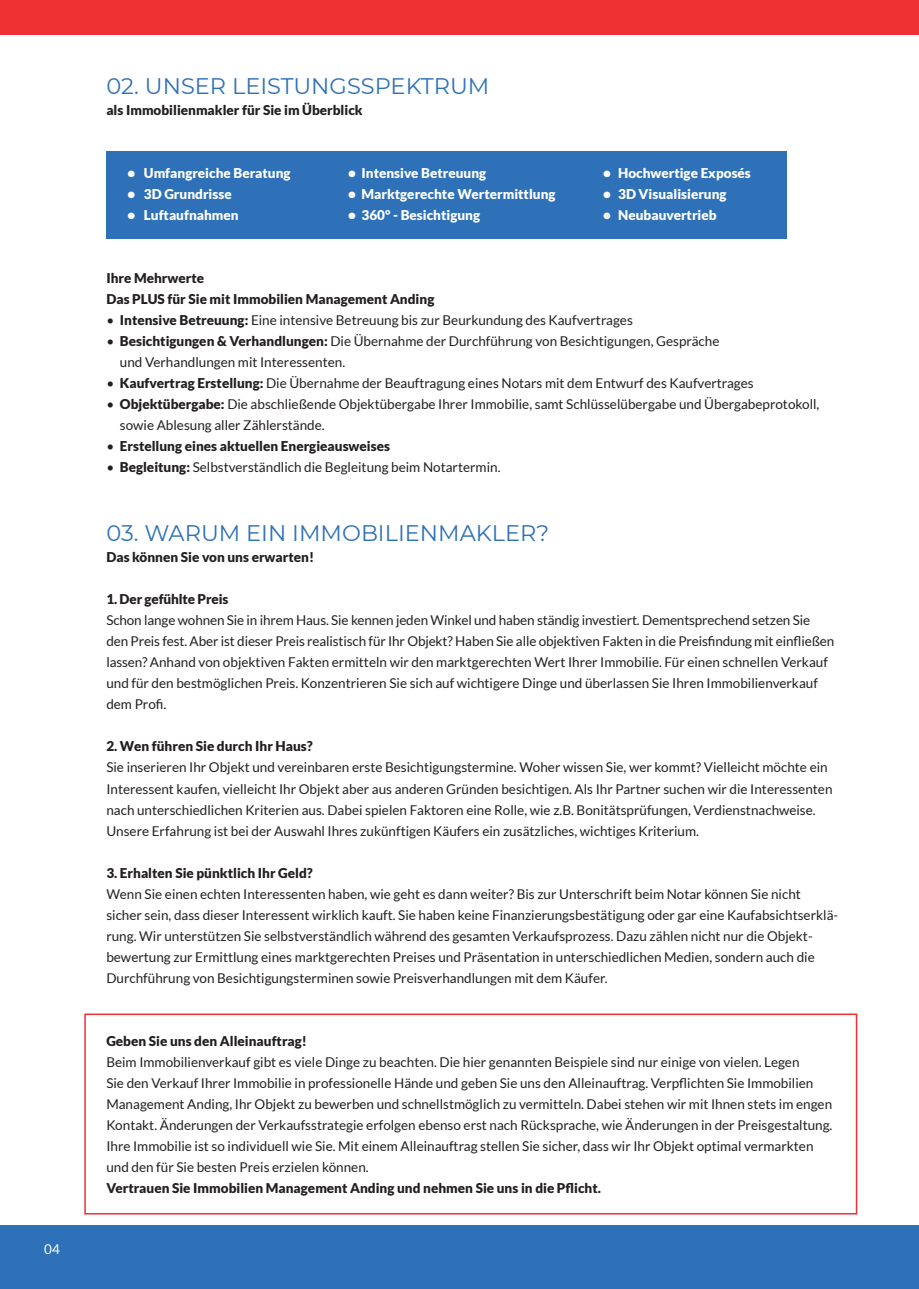
<style>
.page{position:relative;width:919px;height:1289px;background:#fff}
.page>*{position:absolute;margin:0;border:0;box-sizing:border-box;transform-origin:0 0}
.t1{font:22.5px "Montserrat";color:#2e71b9}
.t2{font:13.5px/21px "Lato";color:#231f20}
.t3{font:900 13.5px/21px "Lato";color:#231f20}
.t4{font:900 13.5px "Lato";color:#fff}
.t5{font:13.5px "Lato";color:#fff}
.s1{font-weight:900}
.s2{font-weight:400}
</style>
<div class="page">
<div style="left:0;top:1225px;width:918px;height:63px;background:#2e71b9"></div>
<div style="left:84px;top:1013px;width:773px;height:201px;border:2px solid #ee3033"></div>
<div style="left:106px;top:151px;width:681px;height:87px;background:#2e71b9"></div>
<div style="left:0;top:0;width:918px;height:34px;background:#ee3033"></div>
<p class="t5" style="left:44px;top:1241px;width:17px">04</p>
<h1 class="t1" style="left:106px;top:71px;width:384px">02. UNSER LEISTUNGSSPEKTRUM</h1>
<p class="t3" style="left:106px;top:99px;width:258px">als Immobilienmakler für Sie im Überblick</p>
<p class="t4" style="left:127px;top:165px;width:165px">• Umfangreiche Beratung</p>
<p class="t4" style="left:348px;top:165px;width:140px">• Intensive Betreuung</p>
<p class="t4" style="left:603px;top:165px;width:149px">• Hochwertige Exposés</p>
<p class="t4" style="left:127px;top:186px;width:106px">• 3D Grundrisse</p>
<p class="t4" style="left:348px;top:186px;width:209px">• Marktgerechte Wertermittlung</p>
<p class="t4" style="left:603px;top:186px;width:125px">• 3D Visualisierung</p>
<p class="t4" style="left:127px;top:207px;width:113px">• Luftaufnahmen</p>
<p class="t4" style="left:348px;top:207px;width:134px">• 360° - Besichtigung</p>
<p class="t4" style="left:603px;top:207px;width:115px">• Neubauvertrieb</p>
<p class="t3" style="left:106px;top:267px;width:329px">Ihre Mehrwerte<br>Das PLUS für Sie mit Immobilien Management Anding</p>
<p class="t2" style="left:106px;top:310px;width:528px">• <span class="s1">Intensive Betreuung:</span> Eine intensive Betreuung bis zur Beurkundung des Kaufvertrages</p>
<p class="t2" style="left:120px;top:331px;width:601px;text-indent:-14px">• <span class="s1">Besichtigungen &amp; Verhandlungen:</span> Die Übernahme der Durchführung von Besichtigungen, Gespräche und Verhandlungen mit Interessenten.</p>
<p class="t2" style="left:106px;top:373px;width:649px">• <span class="s1">Kaufvertrag Erstellung:</span> Die Übernahme der Beauftragung eines Notars mit dem Entwurf des Kaufvertrages</p>
<p class="t2" style="left:120px;top:394px;width:701px;text-indent:-14px">• <span class="s1">Objektübergabe:</span> Die abschließende Objektübergabe Ihrer Immobilie, samt Schlüsselübergabe und Übergabeprotokoll, sowie Ablesung aller Zählerstände.</p>
<p class="t3" style="left:106px;top:435px;width:285px"><span class="s2">•</span> Erstellung eines aktuellen Energieausweises</p>
<p class="t2" style="left:106px;top:457px;width:395px">• <span class="s1">Begleitung:</span> Selbstverständlich die Begleitung beim Notartermin.</p>
<h1 class="t1" style="left:106px;top:518px;width:444px">03. WARUM EIN IMMOBILIENMAKLER?</h1>
<p class="t3" style="left:106px;top:546px;width:209px">Das können Sie von uns erwarten!</p>
<p class="t3" style="left:106px;top:588px;width:123px">1. Der gefühlte Preis</p>
<p class="t2" style="left:106px;top:610px;width:729px">Schon lange wohnen Sie in ihrem Haus. Sie kennen jeden Winkel und haben ständig investiert. Dementsprechend setzen Sie den Preis fest. Aber ist dieser Preis realistisch für Ihr Objekt? Haben Sie alle objektiven Fakten in die Preisfindung mit einfließen lassen? Anhand von objektiven Fakten ermitteln wir den marktgerechten Wert Ihrer Immobilie. Für einen schnellen Verkauf und für den bestmöglichen Preis. Konzentrieren Sie sich auf wichtigere Dinge und überlassen Sie Ihren Immobilienverkauf dem Profi.</p>
<p class="t3" style="left:106px;top:735px;width:208px">2. Wen führen Sie durch Ihr Haus?</p>
<p class="t2" style="left:106px;top:757px;width:727px">Sie inserieren Ihr Objekt und vereinbaren erste Besichtigungstermine. Woher wissen Sie, wer kommt? Vielleicht möchte ein Interessent kaufen, vielleicht Ihr Objekt aber aus anderen Gründen besichtigen. Als Ihr Partner suchen wir die Interessenten nach unterschiedlichen Kriterien aus. Dabei spielen Faktoren eine Rolle, wie z.B. Bonitätsprüfungen, Verdienstnachweise.<br>Unsere Erfahrung ist bei der Auswahl Ihres zukünftigen Käufers ein zusätzliches, wichtiges Kriterium.</p>
<p class="t3" style="left:106px;top:861px;width:208px">3. Erhalten Sie pünktlich Ihr Geld?</p>
<p class="t2" style="left:106px;top:883px;width:733px">Wenn Sie einen echten Interessenten haben, wie geht es dann weiter? Bis zur Unterschrift beim Notar können Sie nicht sicher sein, dass dieser Interessent wirklich kauft. Sie haben keine Finanzierungsbestätigung oder gar eine Kaufabsichtserklä&shy;rung. Wir unterstützen Sie selbstverständlich während des gesamten Verkaufsprozess. Dazu zählen nicht nur die Objekt&shy;bewertung zur Ermittlung eines marktgerechten Preises und Präsentation in unterschiedlichen Medien, sondern auch die Durchführung von Besichtigungsterminen sowie Preisverhandlungen mit dem Käufer.</p>
<p class="t3" style="left:106px;top:1029px;width:202px">Geben Sie uns den Alleinauftrag!</p>
<p class="t2" style="left:106px;top:1051px;width:727px">Beim Immobilienverkauf gibt es viele Dinge zu beachten. Die hier genannten Beispiele sind nur einige von vielen. Legen<br>Sie den Verkauf Ihrer Immobilie in professionelle Hände und geben Sie uns den Alleinauftrag. Verpflichten Sie Immobilien Management Anding, Ihr Objekt zu bewerben und schnellstmöglich zu vermitteln. Dabei stehen wir mit Ihnen stets im engen Kontakt. Änderungen der Verkaufsstrategie erfolgen ebenso erst nach Rücksprache, wie Änderungen in der Preisgestaltung.<br>Ihre Immobilie ist so individuell wie Sie. Mit einem Alleinauftrag stellen Sie sicher, dass wir Ihr Objekt optimal vermarkten und den für Sie besten Preis erzielen können.</p>
<p class="t3" style="left:106px;top:1176px;width:496px">Vertrauen Sie Immobilien Management Anding und nehmen Sie uns in die Pflicht.</p>
</div>
